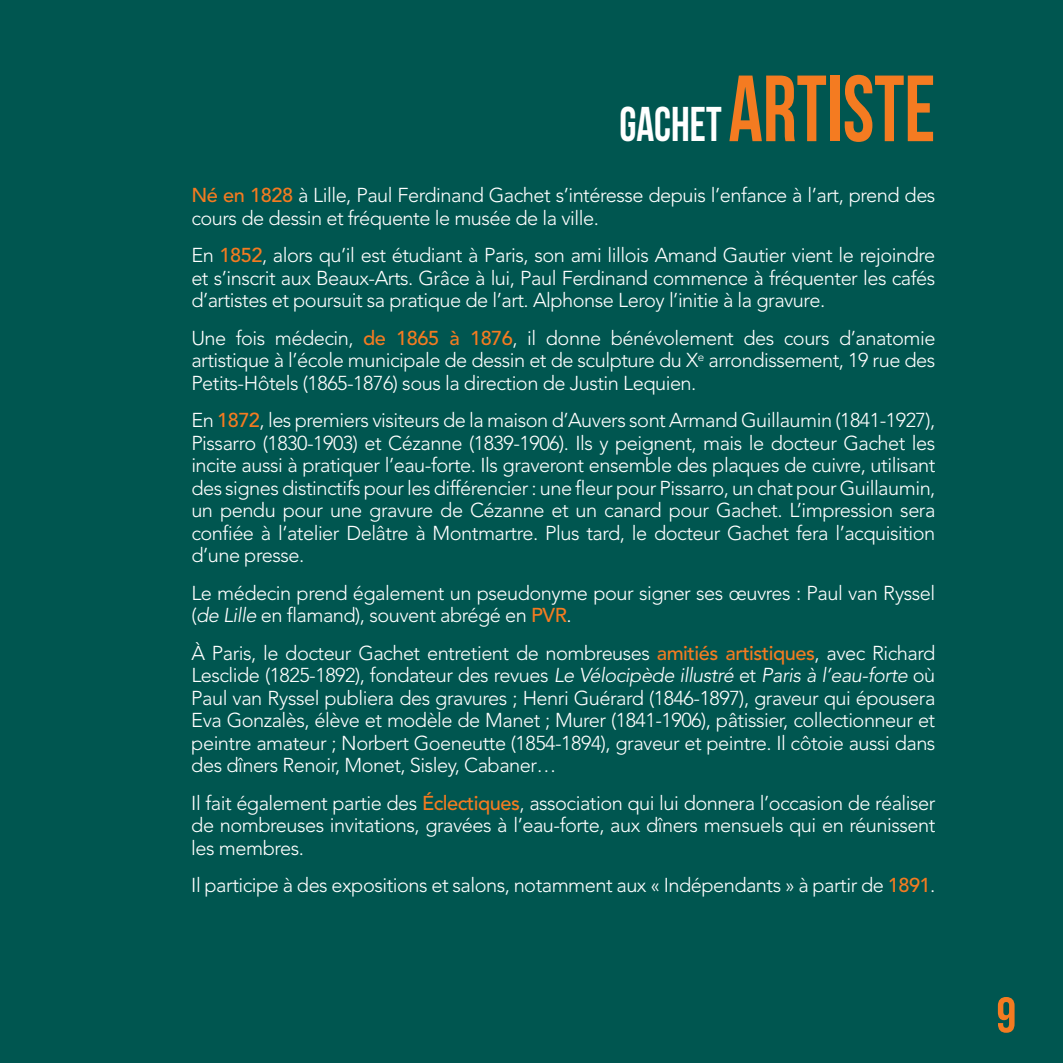
<style>
.page{position:relative;width:1063px;height:1063px;background:#005650}
.page>*{position:absolute;margin:0;border:0;box-sizing:border-box;transform-origin:0 0}
.t1{font:93.75px "Bebas Neue";color:#f47b21;scale:.9 1}
.t2{font:50px "Bebas Neue";color:#f47b21}
.t3{font:300 20px/22.5px "Avenir LT Std";letter-spacing:-.025em;color:#fff;text-align:justify}
.s1{font-size:48.75px;color:#fff}
.s2{font-weight:500;color:#f47b21}
.s3{font-style:italic}
</style>
<div class="page">
<h1 class="t1" style="left:619px;top:57px;width:353px"><span class="s1">GACHET</span>ARTISTE</h1>
<p class="t3" style="left:191px;top:184px;width:746px"><span class="s2">Né en 1828</span> à Lille, Paul Ferdinand Gachet s’intéresse depuis l’enfance à l’art, prend des cours de dessin et fréquente le musée de la ville.</p>
<p class="t3" style="left:191px;top:244px;width:746px">En <span class="s2">1852</span>, alors qu’il est étudiant à Paris, son ami lillois Amand Gautier vient le rejoindre et s’inscrit aux Beaux-Arts. Grâce à lui, Paul Ferdinand commence à fréquenter les cafés d’artistes et poursuit sa pratique de l’art. Alphonse Leroy l’initie à la gravure.</p>
<p class="t3" style="left:191px;top:327px;width:746px">Une fois médecin, <span class="s2">de 1865 à 1876</span>, il donne bénévolement des cours d’anatomie artistique à l’école municipale de dessin et de sculpture du X<sup>e</sup> arrondissement, 19 rue des Petits-Hôtels (1865-1876) sous la direction de Justin Lequien.</p>
<p class="t3" style="left:191px;top:409px;width:746px">En <span class="s2">1872</span>, les premiers visiteurs de la maison d’Auvers sont Armand Guillaumin (1841-1927), Pissarro (1830-1903) et Cézanne (1839-1906). Ils y peignent, mais le docteur Gachet les incite aussi à pratiquer l’eau-forte. Ils graveront ensemble des plaques de cuivre, utilisant des signes distinctifs pour les différencier : une fleur pour Pissarro, un chat pour Guillaumin, un pendu pour une gravure de Cézanne et un canard pour Gachet. L’impression sera confiée à l’atelier Delâtre à Montmartre. Plus tard, le docteur Gachet fera l’acquisition d’une presse.</p>
<p class="t3" style="left:191px;top:582px;width:745px">Le médecin prend également un pseudonyme pour signer ses œuvres : Paul van Ryssel (<span class="s3">de Lille</span> en flamand), souvent abrégé en <span class="s2">PVR</span>.</p>
<p class="t3" style="left:191px;top:642px;width:746px">À Paris, le docteur Gachet entretient de nombreuses <span class="s2">amitiés artistiques</span>, avec Richard Lesclide (1825-1892), fondateur des revues <span class="s3">Le Vélocipède illustré</span> et <span class="s3">Paris à l’eau-forte</span> où Paul van Ryssel publiera des gravures ; Henri Guérard (1846-1897), graveur qui épousera Eva Gonzalès, élève et modèle de Manet ; Murer (1841-1906), pâtissier, collectionneur et peintre amateur ; Norbert Goeneutte (1854-1894), graveur et peintre. Il côtoie aussi dans des dîners Renoir, Monet, Sisley, Cabaner…</p>
<p class="t3" style="left:191px;top:792px;width:746px">Il fait également partie des <span class="s2">Éclectiques</span>, association qui lui donnera l’occasion de réaliser de nombreuses invitations, gravées à l’eau-forte, aux dîners mensuels qui en réunissent les membres.</p>
<p class="t3" style="left:191px;top:874px;width:746px">Il participe à des expositions et salons, notamment aux « Indépendants » à partir de <span class="s2">1891</span>.</p>
<h2 class="t2" style="left:996px;top:988px;width:21px">9</h2>
</div>
